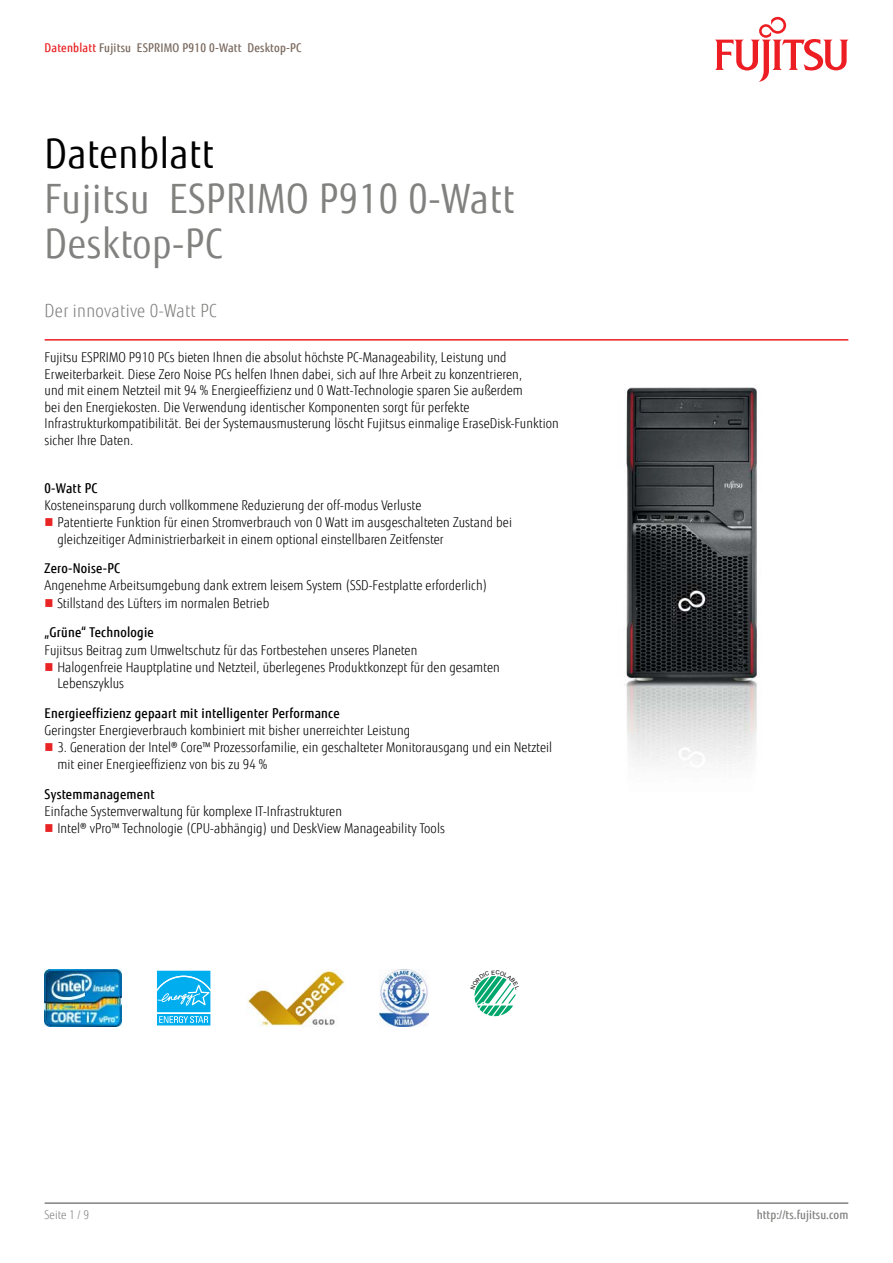
<style>
.page{position:relative;width:893px;height:1263px;background:#fff}
.page>*{position:absolute;margin:0;border:0;box-sizing:border-box;transform-origin:0 0}
.t1{font:40.5px/45px "Fujitsu Sans";letter-spacing:.02em;color:#818280;scale:.9 1}
.t2{font:40.5px "Fujitsu Sans";letter-spacing:.02em;color:#000;scale:.9 1}
.t3{font:300 18px "Fujitsu Sans";letter-spacing:.02em;color:#818280;scale:.9 1}
.t4{font:300 13.5px/16.5px "Fujitsu Sans";letter-spacing:.005em;color:#000;scale:.9 1}
.t5{font:500 13.5px "Fujitsu Sans";letter-spacing:.02em;color:#000;scale:.9 1}
.t6{font:500 12px "Fujitsu Sans";letter-spacing:.02em;color:#79695e;scale:.9 1}
.t7{font:500 12px "Fujitsu Sans";letter-spacing:.005em;color:#818280;scale:.9 1}
.t8{font:300 12px "Fujitsu Sans";letter-spacing:.005em;color:#818280;scale:.9 1}
.s1{color:#e92425}
</style>
<div class="page">
<hr style="left:45px;top:1202px;width:803px;height:2px;background:#818280">
<hr style="left:45px;top:339px;width:803px;height:2px;background:#ed1d24">
<svg style="left:715px;top:17px;width:133px;height:65px"></svg>
<img style="left:625px;top:387px;width:132px;height:381px">
<img style="left:45px;top:969px;width:76px;height:58px">
<div style="left:156px;top:969px;width:56px;height:44px;background:#b8e8fa"></div>
<svg style="left:156px;top:971px;width:56px;height:55px;background:#38bff2"></svg>
<img style="left:246px;top:969px;width:99px;height:58px">
<img style="left:380px;top:969px;width:48px;height:58px">
<svg style="left:474px;top:976px;width:42px;height:40px"></svg>
<p class="t6" style="left:45px;top:40px;width:287px"><span class="s1">Datenblatt</span> Fujitsu ESPRIMO P910 0-Watt Desktop-PC</p>
<h1 class="t2" style="left:45px;top:130px;width:189px">Datenblatt</h1>
<h1 class="t1" style="left:45px;top:177px;width:523px">Fujitsu ESPRIMO P910 0-Watt<br>Desktop-PC</h1>
<h2 class="t3" style="left:45px;top:300px;width:193px">Der innovative 0-Watt PC</h2>
<p class="t4" style="left:45px;top:349px;width:573px">Fujitsu ESPRIMO P910 PCs bieten Ihnen die absolut höchste PC-Manageability, Leistung und Erweiterbarkeit. Diese Zero Noise PCs helfen Ihnen dabei, sich auf Ihre Arbeit zu konzentrieren,<br>und mit einem Netzteil mit 94 % Energieeffizienz und 0 Watt-Technologie sparen Sie außerdem<br>bei den Energiekosten. Die Verwendung identischer Komponenten sorgt für perfekte Infrastrukturkompatibilität. Bei der Systemausmusterung löscht Fujitsus einmalige EraseDisk-Funktion sicher Ihre Daten.</p>
<p class="t5" style="left:45px;top:479px;width:60px">0-Watt PC</p>
<p class="t4" style="left:57px;top:497px;width:507px;text-indent:-13px">Kosteneinsparung durch vollkommene Reduzierung der off-modus Verluste<br>Patentierte Funktion für einen Stromverbrauch von 0 Watt im ausgeschalteten Zustand bei gleichzeitiger Administrierbarkeit in einem optional einstellbaren Zeitfenster</p>
<p class="t5" style="left:45px;top:560px;width:85px">Zero-Noise-PC</p>
<p class="t4" style="left:57px;top:577px;width:479px;line-height:17.1px;text-indent:-13px">Angenehme Arbeitsumgebung dank extrem leisem System (SSD-Festplatte erforderlich)<br>Stillstand des Lüfters im normalen Betrieb</p>
<p class="t5" style="left:45px;top:624px;width:123px">„Grüne“ Technologie</p>
<p class="t4" style="left:57px;top:642px;width:493px;text-indent:-13px">Fujitsus Beitrag zum Umweltschutz für das Fortbestehen unseres Planeten<br>Halogenfreie Hauptplatine und Netzteil, überlegenes Produktkonzept für den gesamten<br>Lebenszyklus</p>
<p class="t5" style="left:45px;top:705px;width:329px">Energieeffizienz gepaart mit intelligenter Performance</p>
<p class="t4" style="left:45px;top:722px;width:408px">Geringster Energieverbrauch kombiniert mit bisher unerreichter Leistung</p>
<p class="t4" style="left:57px;top:739px;width:551px">3. Generation der Intel® Core™ Prozessorfamilie, ein geschalteter Monitorausgang und ein Netzteil mit einer Energieeffizienz von bis zu 94 %</p>
<p class="t5" style="left:45px;top:785px;width:124px">Systemmanagement</p>
<p class="t4" style="left:57px;top:803px;width:432px;line-height:17.1px;text-indent:-13px">Einfache Systemverwaltung für komplexe IT-Infrastrukturen<br>Intel® vPro™ Technologie (CPU-abhängig) und DeskView Manageability Tools</p>
<p class="t8" style="left:45px;top:1208px;width:51px">Seite 1 / 9</p>
<p class="t7" style="left:757px;top:1208px;width:103px">http://ts.fujitsu.com</p>
</div>
